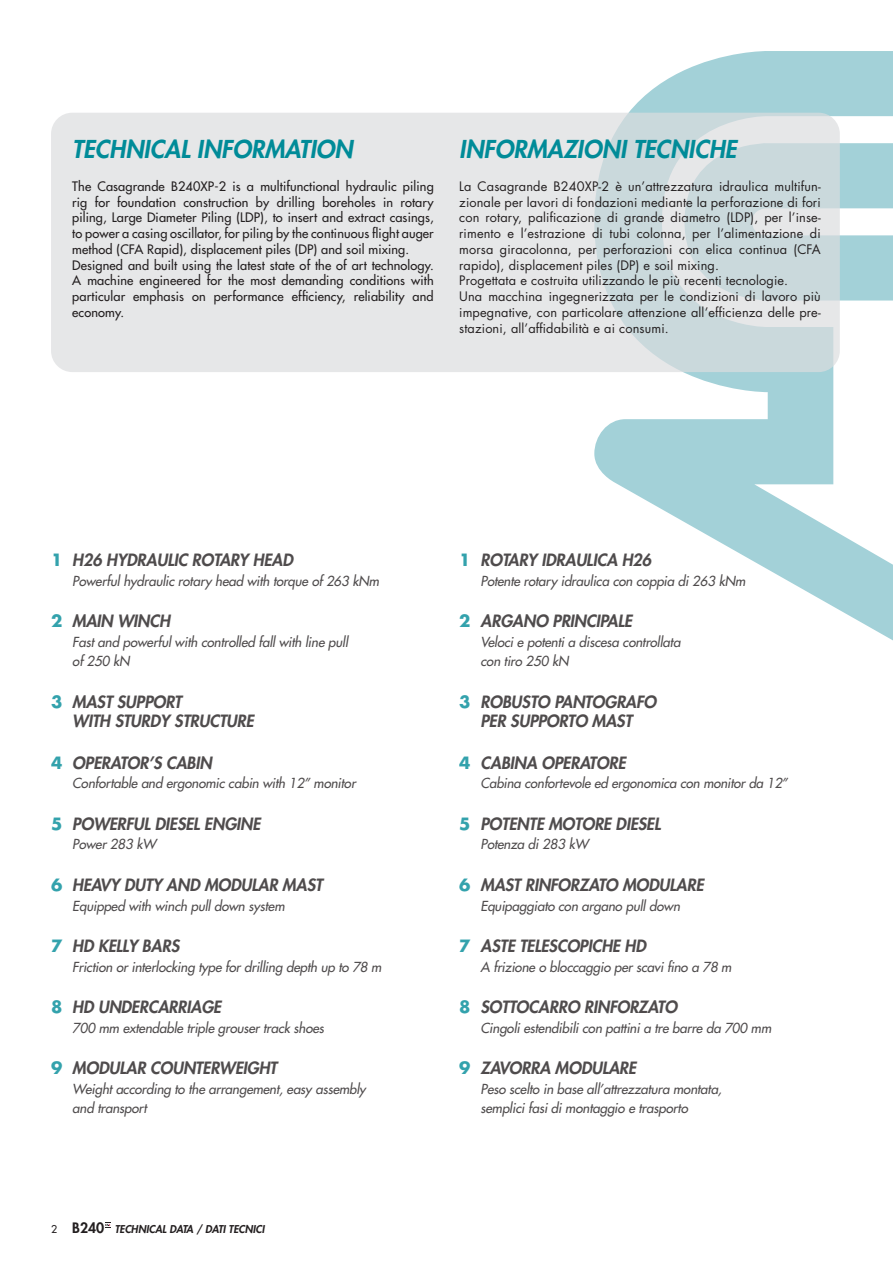
<style>
.page{position:relative;width:893px;height:1263px;background:#fff}
.page>*{position:absolute;margin:0;border:0;box-sizing:border-box;transform-origin:0 0}
.t1{font:italic 800 24px "Futura Std";color:#008b98}
.t2{font:italic 800 16.5px/19.5px "Futura Std";letter-spacing:-.01em;color:#231f20}
.t3{font:italic 500 13.5px/19.5px "Futura Std";letter-spacing:-.01em;color:#231f20}
.t4{font:12.75px/15.8px "Futura Std";letter-spacing:.01em;color:#231f20}
.t5{font:500 12.75px/15.8px "Futura Std";letter-spacing:.01em;color:#231f20}
.t6{font:italic 800 10.5px "Futura Std";color:#231f20}
.s1{font-weight:700;font-style:normal;color:#008b98}
.s2{font-weight:500;font-style:normal}
.s3{font-style:normal;font-size:13.95px}
</style>
<div class="page">
<svg style="left:594px;top:51px;width:299px;height:589px"></svg>
<svg style="left:51px;top:113px;width:789px;height:259px;background:#dfe3e5"></svg>
<svg style="left:105px;top:1224px;width:5px;height:4px"></svg>
<h1 class="t1" style="left:72px;top:134px;width:282px">TECHNICAL INFORMATION</h1>
<p class="t5" style="left:72px;top:178px;width:363px">The Casagrande B240XP-2 is a multifunctional hydraulic piling rig for foundation construction by drilling boreholes in rotary piling, Large Diameter Piling (LDP), to insert and extract casings, to power a casing oscillator, for piling by the continuous flight auger method (CFA Rapid), displacement piles (DP) and soil mixing.<br>Designed and built using the latest state of the of art technology.<br>A machine engineered for the most demanding conditions with particular emphasis on performance efficiency, reliability and economy.</p>
<h1 class="t1" style="left:459px;top:134px;width:279px">INFORMAZIONI TECNICHE</h1>
<p class="t4" style="left:459px;top:178px;width:363px">La Casagrande B240XP-2 è un’attrezzatura idraulica multifun&shy;zionale per lavori di fondazioni mediante la perforazione di fori con rotary, palificazione di grande diametro (LDP), per l’inse&shy;rimento e l’estrazione di tubi colonna, per l’alimentazione di morsa giracolonna, per perforazioni con elica continua (CFA rapido), displacement piles (DP) e soil mixing.<br>Progettata e costruita utilizzando le più recenti tecnologie.<br>Una macchina ingegnerizzata per le condizioni di lavoro più impegnative, con particolare attenzione all’efficienza delle pre&shy;stazioni, all’affidabilità e ai consumi.</p>
<p class="t2" style="left:51px;top:551px;width:243px"><span class="s1">1</span> H26 HYDRAULIC ROTARY HEAD</p>
<p class="t3" style="left:72px;top:571px;width:308px">Powerful hydraulic rotary head with torque of 263 kNm</p>
<p class="t2" style="left:51px;top:612px;width:121px"><span class="s1">2</span> MAIN WINCH</p>
<p class="t3" style="left:72px;top:632px;width:277px">Fast and powerful with controlled fall with line pull of 250 kN</p>
<p class="t2" style="left:72px;top:692px;width:183px;text-indent:-21px"><span class="s1">3</span> MAST SUPPORT<br>WITH STURDY STRUCTURE</p>
<p class="t2" style="left:51px;top:753px;width:162px"><span class="s1">4</span> OPERATOR’S CABIN</p>
<p class="t3" style="left:72px;top:774px;width:285px">Confortable and ergonomic cabin with 12” monitor</p>
<p class="t2" style="left:51px;top:814px;width:211px"><span class="s1">5</span> POWERFUL DIESEL ENGINE</p>
<p class="t3" style="left:72px;top:835px;width:85px">Power 283 kW</p>
<p class="t2" style="left:51px;top:875px;width:273px"><span class="s1">6</span> HEAVY DUTY AND MODULAR MAST</p>
<p class="t3" style="left:72px;top:896px;width:214px">Equipped with winch pull down system</p>
<p class="t2" style="left:51px;top:936px;width:130px"><span class="s1">7</span> HD KELLY BARS</p>
<p class="t3" style="left:72px;top:957px;width:311px">Friction or interlocking type for drilling depth up to 78 m</p>
<p class="t2" style="left:51px;top:997px;width:172px"><span class="s1">8</span> HD UNDERCARRIAGE</p>
<p class="t3" style="left:72px;top:1018px;width:253px">700 mm extendable triple grouser track shoes</p>
<p class="t2" style="left:51px;top:1058px;width:227px"><span class="s1">9</span> MODULAR COUNTERWEIGHT</p>
<p class="t3" style="left:72px;top:1079px;width:295px">Weight according to the arrangement, easy assembly and transport</p>
<p class="t6" style="left:51px;top:1223px;width:215px"><span class="s2">2</span> <span class="s3">B240</span> TECHNICAL DATA / DATI TECNICI</p>
<p class="t2" style="left:459px;top:551px;width:194px"><span class="s1">1</span> ROTARY IDRAULICA H26</p>
<p class="t3" style="left:480px;top:571px;width:266px">Potente rotary idraulica con coppia di 263 kNm</p>
<p class="t2" style="left:459px;top:612px;width:174px"><span class="s1">2</span> ARGANO PRINCIPALE</p>
<p class="t3" style="left:480px;top:632px;width:201px">Veloci e potenti a discesa controllata con tiro 250 kN</p>
<p class="t2" style="left:459px;top:692px;width:199px;text-align:center"><span class="s1">3</span> ROBUSTO PANTOGRAFO<br>PER SUPPORTO MAST</p>
<p class="t2" style="left:459px;top:753px;width:168px"><span class="s1">4</span> CABINA OPERATORE</p>
<p class="t3" style="left:480px;top:774px;width:309px">Cabina confortevole ed ergonomica con monitor da 12”</p>
<p class="t2" style="left:459px;top:814px;width:203px"><span class="s1">5</span> POTENTE MOTORE DIESEL</p>
<p class="t3" style="left:480px;top:835px;width:109px">Potenza di 283 kW</p>
<p class="t2" style="left:459px;top:875px;width:246px"><span class="s1">6</span> MAST RINFORZATO MODULARE</p>
<p class="t3" style="left:480px;top:896px;width:201px">Equipaggiato con argano pull down</p>
<p class="t2" style="left:459px;top:936px;width:188px"><span class="s1">7</span> ASTE TELESCOPICHE HD</p>
<p class="t3" style="left:480px;top:957px;width:253px">A frizione o bloccaggio per scavi fino a 78 m</p>
<p class="t2" style="left:459px;top:997px;width:219px"><span class="s1">8</span> SOTTOCARRO RINFORZATO</p>
<p class="t3" style="left:480px;top:1018px;width:292px">Cingoli estendibili con pattini a tre barre da 700 mm</p>
<p class="t2" style="left:459px;top:1058px;width:178px"><span class="s1">9</span> ZAVORRA MODULARE</p>
<p class="t3" style="left:480px;top:1079px;width:243px">Peso scelto in base all’attrezzatura montata, semplici fasi di montaggio e trasporto</p>
</div>
